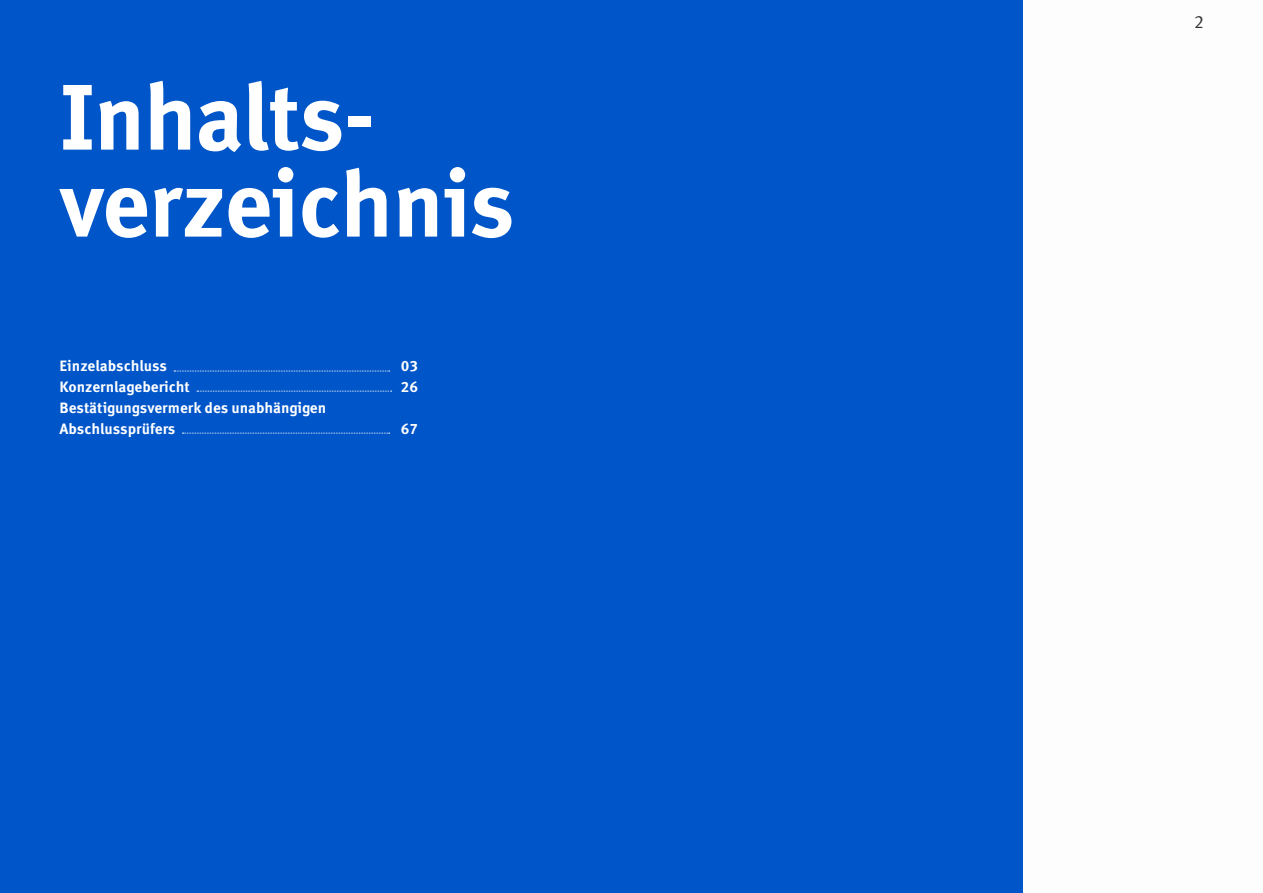
<style>
.page{position:relative;width:1263px;height:893px;background:#fff}
.page>*{position:absolute;margin:0;border:0;box-sizing:border-box;transform-origin:0 0}
.t1{font:700 93px/87px "Meta Corr Pro";letter-spacing:-.025em;color:#fff}
.t2{font:18px "Meta Corr Pro";color:#323232}
.t3{font:700 15px/21px "Meta Corr Pro";color:#fff}
</style>
<div class="page">
<div style="left:0;top:0;width:1023px;height:893px;background:#0055c8"></div>
<svg style="left:174px;top:371px;width:216px;height:1px"></svg>
<svg style="left:197px;top:391px;width:195px;height:1px"></svg>
<svg style="left:182px;top:433px;width:208px;height:1px"></svg>
<h1 class="t1" style="left:60px;top:68px;width:457px">Inhalts&shy;verzeichnis</h1>
<p class="t3" style="left:60px;top:355px;width:109px">Einzelabschluss</p>
<p class="t3" style="left:401px;top:355px;width:19px">03</p>
<p class="t3" style="left:60px;top:376px;width:132px">Konzernlagebericht</p>
<p class="t3" style="left:401px;top:376px;width:19px">26</p>
<p class="t3" style="left:60px;top:397px;width:268px">Bestätigungsvermerk des unabhängigen<br>Abschlussprüfers</p>
<p class="t3" style="left:401px;top:418px;width:19px">67</p>
<p class="t2" style="left:1194px;top:8px;width:12px">2</p>
</div>
